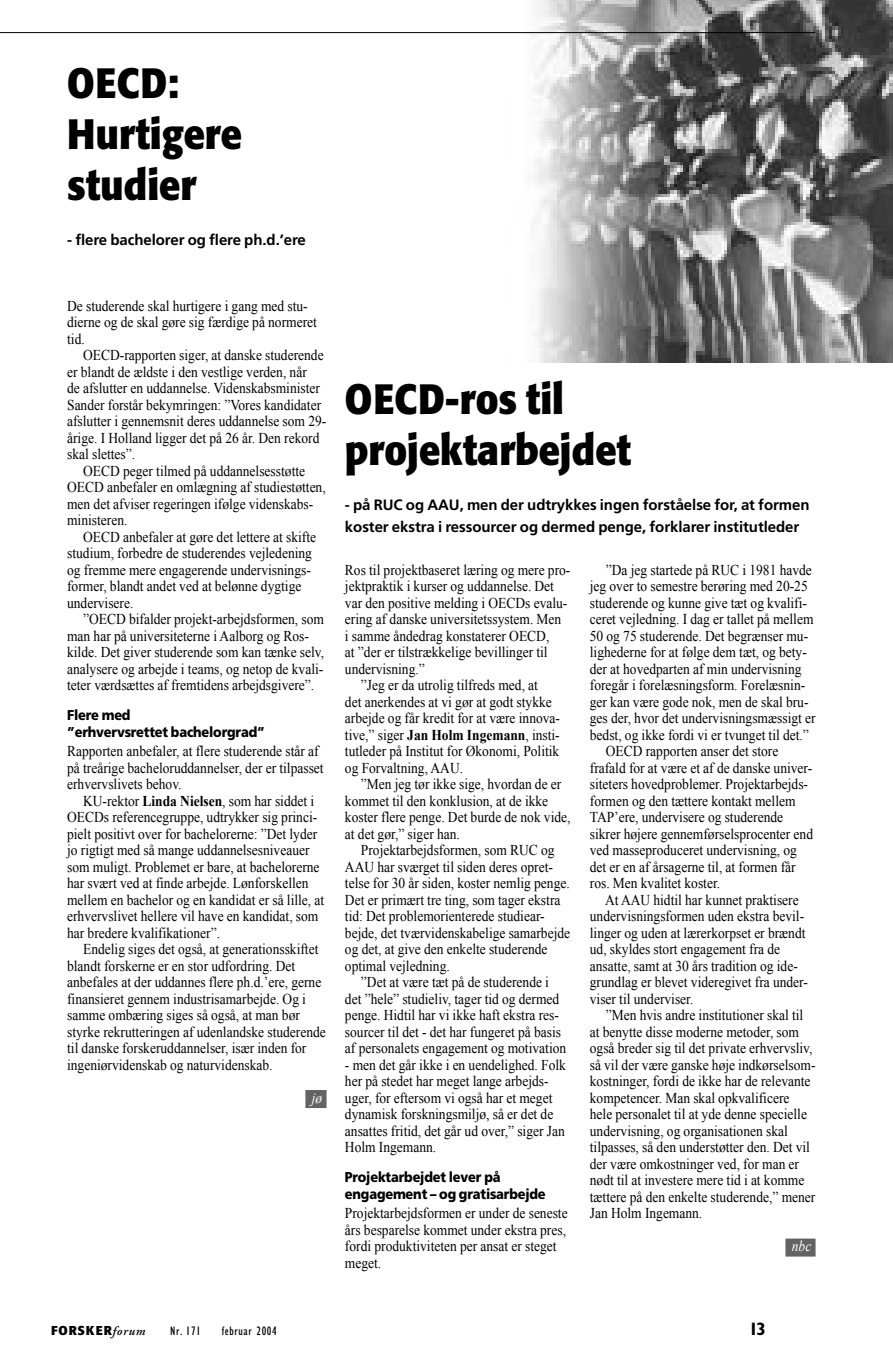
<style>
.page{position:relative;width:893px;height:1361px;background:#fff}
.page>*{position:absolute;margin:0;border:0;box-sizing:border-box;transform-origin:0 0}
.t1{font:700 42px/50.6px "Formata";color:#000;scale:.9 1}
.t2{font:700 condensed 18px "Gill Sans";color:#000}
.t3{font:15px/16.5px "Times New Roman";color:#000;scale:.9 1}
.t4{font:700 15px/22.5px "Frutiger";letter-spacing:-.005em;color:#000}
.t5{font:italic 15px "Times New Roman";color:#fff;scale:.9 1}
.t6{font:900 14.25px/16.5px "Frutiger";letter-spacing:-.015em;color:#000;scale:.9 1}
.t7{font:condensed 12.75px "Gill Sans";letter-spacing:.05em;color:#000}
.t8{font:700 12.75px "Formata";letter-spacing:.07em;color:#000}
.s1{font-weight:700}
.s2{font-family:"Adobe Garamond Pro";font-weight:600;font-style:italic}
</style>
<div class="page">
<img style="left:506px;top:0;width:387px;height:362px">
<div style="left:305px;top:1090px;width:22px;height:18px;background:#636363"></div>
<div style="left:785px;top:1238px;width:31px;height:18px;background:#636363"></div>
<hr style="left:0;top:32px;width:815px;height:1px;background:#000">
<h1 class="t1" style="left:67px;top:58px;width:196px">OECD:<br>Hurtigere studier</h1>
<p class="t4" style="left:67px;top:228px;width:240px">- flere bachelorer og flere ph.d.’ere</p>
<p class="t3" style="left:67px;top:297px;width:279px">De studerende skal hurtigere i gang med stu&shy;dierne og de skal gøre sig færdige på normeret tid.</p>
<p class="t3" style="left:67px;top:346px;width:289px;text-indent:16px">OECD-rapporten siger, at danske studerende er blandt de ældste i den vestlige verden, når<br>de afslutter en uddannelse. Videnskabsminister Sander forstår bekymringen: ”Vores kandidater afslutter i gennemsnit deres uddannelse som 29- årige. I Holland ligger det på 26 år. Den rekord skal slettes”.</p>
<p class="t3" style="left:67px;top:462px;width:289px;text-indent:16px">OECD peger tilmed på uddannelsesstøtte OECD anbefaler en omlægning af studiestøtten, men det afviser regeringen ifølge videnskabs&shy;ministeren.</p>
<p class="t3" style="left:67px;top:528px;width:278px;text-indent:16px">OECD anbefaler at gøre det lettere at skifte studium, forbedre de studerendes vejledening og fremme mere engagerende undervisnings&shy;former, blandt andet ved at belønne dygtige undervisere.</p>
<p class="t3" style="left:67px;top:610px;width:287px;text-indent:16px">”OECD bifalder projekt-arbejdsformen, som man har på universiteterne i Aalborg og Ros&shy;kilde. Det giver studerende som kan tænke selv, analysere og arbejde i teams, og netop de kvali&shy;teter værdsættes af fremtidens arbejdsgivere”.</p>
<p class="t6" style="left:67px;top:706px;width:221px">Flere med<br>”erhvervsrettet bachelorgrad”</p>
<p class="t3" style="left:67px;top:742px;width:286px">Rapporten anbefaler, at flere studerende står af på treårige bacheloruddannelser, der er tilpasset erhvervslivets behov.</p>
<p class="t3" style="left:67px;top:792px;width:287px;text-indent:16px">KU-rektor <span class="s1">Linda Nielsen</span>, som har siddet i OECDs referencegruppe, udtrykker sig princi&shy;pielt positivt over for bachelorerne: ”Det lyder jo rigtigt med så mange uddannelsesniveauer som muligt. Problemet er bare, at bachelorerne har svært ved at finde arbejde. Lønforskellen mellem en bachelor og en kandidat er så lille, at erhvervslivet hellere vil have en kandidat, som har bredere kvalifikationer”.</p>
<p class="t3" style="left:67px;top:940px;width:289px;text-indent:16px">Endelig siges det også, at generationsskiftet blandt forskerne er en stor udfordring. Det anbefales at der uddannes flere ph.d.’ere, gerne finansieret gennem industrisamarbejde. Og i samme ombæring siges så også, at man bør styrke rekrutteringen af udenlandske studerende til danske forskeruddannelser, især inden for ingeniørvidenskab og naturvidenskab.</p>
<p class="t5" style="left:312px;top:1089px;width:13px">jø</p>
<h1 class="t1" style="left:345px;top:373px;width:319px">OECD-ros til projektarbejdet</h1>
<p class="t4" style="left:345px;top:493px;width:466px">- på RUC og AAU, men der udtrykkes ingen forståelse for, at formen koster ekstra i ressourcer og dermed penge, forklarer institutleder</p>
<p class="t3" style="left:345px;top:561px;width:252px">Ros til projektbaseret læring og mere pro-</p>
<p class="t3" style="left:345px;top:577px;width:234px">jektpraktik i kurser og uddannelse. Det</p>
<p class="t3" style="left:345px;top:594px;width:249px">var den positive melding i OECDs evalu-</p>
<p class="t3" style="left:345px;top:610px;width:242px">ering af danske universitetssystem. Men</p>
<p class="t3" style="left:345px;top:627px;width:229px">i samme åndedrag konstaterer OECD,</p>
<p class="t3" style="left:345px;top:643px;width:227px">at ”der er tilstrækkelige bevillinger til</p>
<p class="t3" style="left:345px;top:660px;width:90px">undervisning.”</p>
<p class="t3" style="left:361px;top:676px;width:198px">”Jeg er da utrolig tilfreds med, at</p>
<p class="t3" style="left:345px;top:693px;width:231px">det anerkendes at vi gør at godt stykke</p>
<p class="t3" style="left:345px;top:709px;width:241px">arbejde og får kredit for at være innova-</p>
<p class="t3" style="left:345px;top:726px;width:240px">tive,” siger <span class="s1">Jan Holm Ingemann</span>, insti-</p>
<p class="t3" style="left:345px;top:742px;width:240px">tutleder på Institut for Økonomi, Politik</p>
<p class="t3" style="left:345px;top:759px;width:133px">og Forvaltning, AAU.</p>
<p class="t3" style="left:361px;top:775px;width:224px">”Men jeg tør ikke sige, hvordan de er</p>
<p class="t3" style="left:345px;top:792px;width:227px">kommet til den konklusion, at de ikke</p>
<p class="t3" style="left:345px;top:808px;width:252px">koster flere penge. Det burde de nok vide,</p>
<p class="t3" style="left:345px;top:825px;width:129px">at det gør,” siger han.</p>
<p class="t3" style="left:361px;top:841px;width:217px">Projektarbejdsformen, som RUC og</p>
<p class="t3" style="left:345px;top:858px;width:233px">AAU har sværget til siden deres opret-</p>
<p class="t3" style="left:345px;top:874px;width:251px">telse for 30 år siden, koster nemlig penge.</p>
<p class="t3" style="left:345px;top:891px;width:241px">Det er primært tre ting, som tager ekstra</p>
<p class="t3" style="left:345px;top:907px;width:223px">tid: Det problemorienterede studiear-</p>
<p class="t3" style="left:345px;top:924px;width:252px">bejde, det tværvidenskabelige samarbejde</p>
<p class="t3" style="left:345px;top:940px;width:227px">og det, at give den enkelte studerende</p>
<p class="t3" style="left:345px;top:957px;width:118px">optimal vejledning.</p>
<p class="t3" style="left:361px;top:973px;width:211px">”Det at være tæt på de studerende i</p>
<p class="t3" style="left:345px;top:990px;width:240px">det ”hele” studieliv, tager tid og dermed</p>
<p class="t3" style="left:345px;top:1006px;width:239px">penge. Hidtil har vi ikke haft ekstra res-</p>
<p class="t3" style="left:345px;top:1023px;width:242px">sourcer til det - det har fungeret på basis</p>
<p class="t3" style="left:345px;top:1039px;width:247px">af personalets engagement og motivation</p>
<p class="t3" style="left:345px;top:1056px;width:247px">- men det går ikke i en uendelighed. Folk her på stedet har meget lange arbejds&shy;uger, for eftersom vi også har et meget dynamisk forskningsmiljø, så er det de ansattes fritid, det går ud over,” siger Jan Holm Ingemann.</p>
<p class="t6" style="left:345px;top:1168px;width:225px">Projektarbejdet lever på engagement – og gratisarbejde</p>
<p class="t3" style="left:345px;top:1204px;width:249px">Projektarbejdsformen er under de seneste års besparelse kommet under ekstra pres, fordi produktiviteten per ansat er steget meget.</p>
<p class="t3" style="left:606px;top:561px;width:231px">”Da jeg startede på RUC i 1981 havde</p>
<p class="t3" style="left:590px;top:577px;width:244px">jeg over to semestre berøring med 20-25</p>
<p class="t3" style="left:590px;top:594px;width:243px">studerende og kunne give tæt og kvalifi-</p>
<p class="t3" style="left:590px;top:610px;width:250px">ceret vejledning. I dag er tallet på mellem</p>
<p class="t3" style="left:590px;top:627px;width:244px">50 og 75 studerende. Det begrænser mu-</p>
<p class="t3" style="left:590px;top:643px;width:243px">lighederne for at følge dem tæt, og bety-</p>
<p class="t3" style="left:590px;top:660px;width:237px">der at hovedparten af min undervisning</p>
<p class="t3" style="left:590px;top:676px;width:241px">foregår i forelæsningsform. Forelæsnin-</p>
<p class="t3" style="left:590px;top:693px;width:245px">ger kan være gode nok, men de skal bru-</p>
<p class="t3" style="left:590px;top:709px;width:252px">ges der, hvor det undervisningsmæssigt er</p>
<p class="t3" style="left:590px;top:726px;width:245px">bedst, og ikke fordi vi er tvunget til det.”</p>
<p class="t3" style="left:606px;top:742px;width:193px">OECD rapporten anser det store</p>
<p class="t3" style="left:590px;top:759px;width:249px">frafald for at være et af de danske univer-</p>
<p class="t3" style="left:590px;top:775px;width:244px">siteters hovedproblemer. Projektarbejds-</p>
<p class="t3" style="left:590px;top:792px;width:230px">formen og den tættere kontakt mellem</p>
<p class="t3" style="left:590px;top:808px;width:216px">TAP’ere, undervisere og studerende</p>
<p class="t3" style="left:590px;top:825px;width:250px">sikrer højere gennemførselsprocenter end</p>
<p class="t3" style="left:590px;top:841px;width:232px">ved masseproduceret undervisning, og</p>
<p class="t3" style="left:590px;top:858px;width:230px">det er en af årsagerne til, at formen får</p>
<p class="t3" style="left:590px;top:874px;width:146px">ros. Men kvalitet koster.</p>
<p class="t3" style="left:605px;top:891px;width:217px">At AAU hidtil har kunnet praktisere</p>
<p class="t3" style="left:590px;top:907px;width:240px">undervisningsformen uden ekstra bevil-</p>
<p class="t3" style="left:590px;top:924px;width:241px">linger og uden at lærerkorpset er brændt</p>
<p class="t3" style="left:590px;top:940px;width:213px">ud, skyldes stort engagement fra de</p>
<p class="t3" style="left:590px;top:957px;width:233px">ansatte, samt at 30 års tradition og ide-</p>
<p class="t3" style="left:590px;top:973px;width:244px">grundlag er blevet videregivet fra under-</p>
<p class="t3" style="left:590px;top:990px;width:117px">viser til underviser.</p>
<p class="t3" style="left:606px;top:1006px;width:221px">”Men hvis andre institutioner skal til</p>
<p class="t3" style="left:590px;top:1023px;width:234px">at benytte disse moderne metoder, som</p>
<p class="t3" style="left:590px;top:1039px;width:249px">også breder sig til det private erhvervsliv,</p>
<p class="t3" style="left:590px;top:1056px;width:252px">så vil der være ganske høje indkørselsom-</p>
<p class="t3" style="left:590px;top:1072px;width:247px">kostninger, fordi de ikke har de relevante</p>
<p class="t3" style="left:590px;top:1089px;width:223px">kompetencer. Man skal opkvalificere</p>
<p class="t3" style="left:590px;top:1105px;width:243px">hele personalet til at yde denne specielle</p>
<p class="t3" style="left:590px;top:1122px;width:221px">undervisning, og organisationen skal</p>
<p class="t3" style="left:590px;top:1138px;width:246px">tilpasses, så den understøtter den. Det vil</p>
<p class="t3" style="left:590px;top:1155px;width:234px">der være omkostninger ved, for man er</p>
<p class="t3" style="left:590px;top:1171px;width:240px">nødt til at investere mere tid i at komme</p>
<p class="t3" style="left:590px;top:1188px;width:252px">tættere på den enkelte studerende,” mener</p>
<p class="t3" style="left:590px;top:1204px;width:127px">Jan Holm Ingemann.</p>
<p class="t5" style="left:792px;top:1237px;width:23px">nbc</p>
<p class="t8" style="left:51px;top:1322px;width:96px">FORSKER<span class="s2">forum</span></p>
<p class="t7" style="left:170px;top:1324px;width:32px">Nr. 171</p>
<p class="t7" style="left:222px;top:1324px;width:57px">februar 2004</p>
<p class="t2" style="left:749px;top:1318px;width:18px">13</p>
</div>
